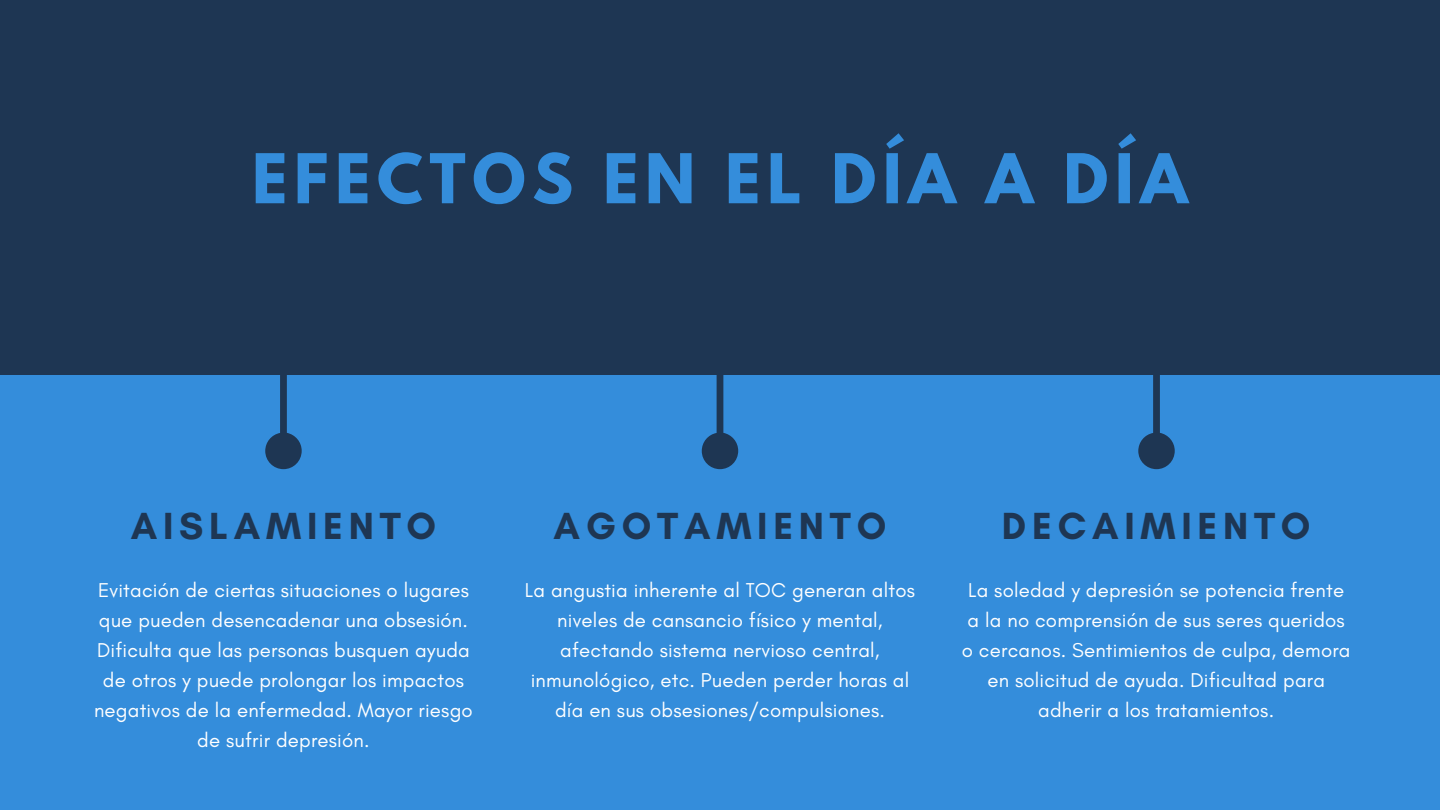
<style>
.page{position:relative;width:1440px;height:810px;background:#348ddb}
.page>*{position:absolute;margin:0;border:0;box-sizing:border-box;transform-origin:0 0}
.t1{font:700 60.8px "League Spartan";letter-spacing:.11em;color:#348ddb}
.t2{font:700 38.5px "Glacial Indifference";letter-spacing:.15em;color:#1e3653}
.t3{font:20.4px/30px "Glacial Indifference";letter-spacing:.01em;color:#fff;text-align:center}
</style>
<div class="page">
<svg style="left:702px;top:433px;width:36px;height:36px"></svg>
<svg style="left:265px;top:433px;width:37px;height:36px"></svg>
<svg style="left:1138px;top:433px;width:37px;height:36px"></svg>
<div style="left:0;top:0;width:1440px;height:374px;background:#1e3653"></div>
<h1 class="t1" style="left:252px;top:149px;width:937px">EFECTOS EN EL DÍA A DÍA</h1>
<h2 class="t2" style="left:131px;top:502px;width:307px">AISLAMIENTO</h2>
<p class="t3" style="left:94px;top:575px;width:380px">Evitación de ciertas situaciones o lugares que pueden desencadenar una obsesión.<br>Dificulta que las personas busquen ayuda de otros y puede prolongar los impactos negativos de la enfermedad. Mayor riesgo de sufrir depresión.</p>
<h2 class="t2" style="left:554px;top:502px;width:334px">AGOTAMIENTO</h2>
<p class="t3" style="left:525px;top:575px;width:392px">La angustia inherente al TOC generan altos niveles de cansancio físico y mental, afectando sistema nervioso central, inmunológico, etc. Pueden perder horas al día en sus obsesiones/compulsiones.</p>
<h2 class="t2" style="left:1002px;top:502px;width:310px">DECAIMIENTO</h2>
<p class="t3" style="left:962px;top:575px;width:390px">La soledad y depresión se potencia frente a la no comprensión de sus seres queridos o cercanos. Sentimientos de culpa, demora en solicitud de ayuda. Dificultad para adherir a los tratamientos.</p>
</div>
